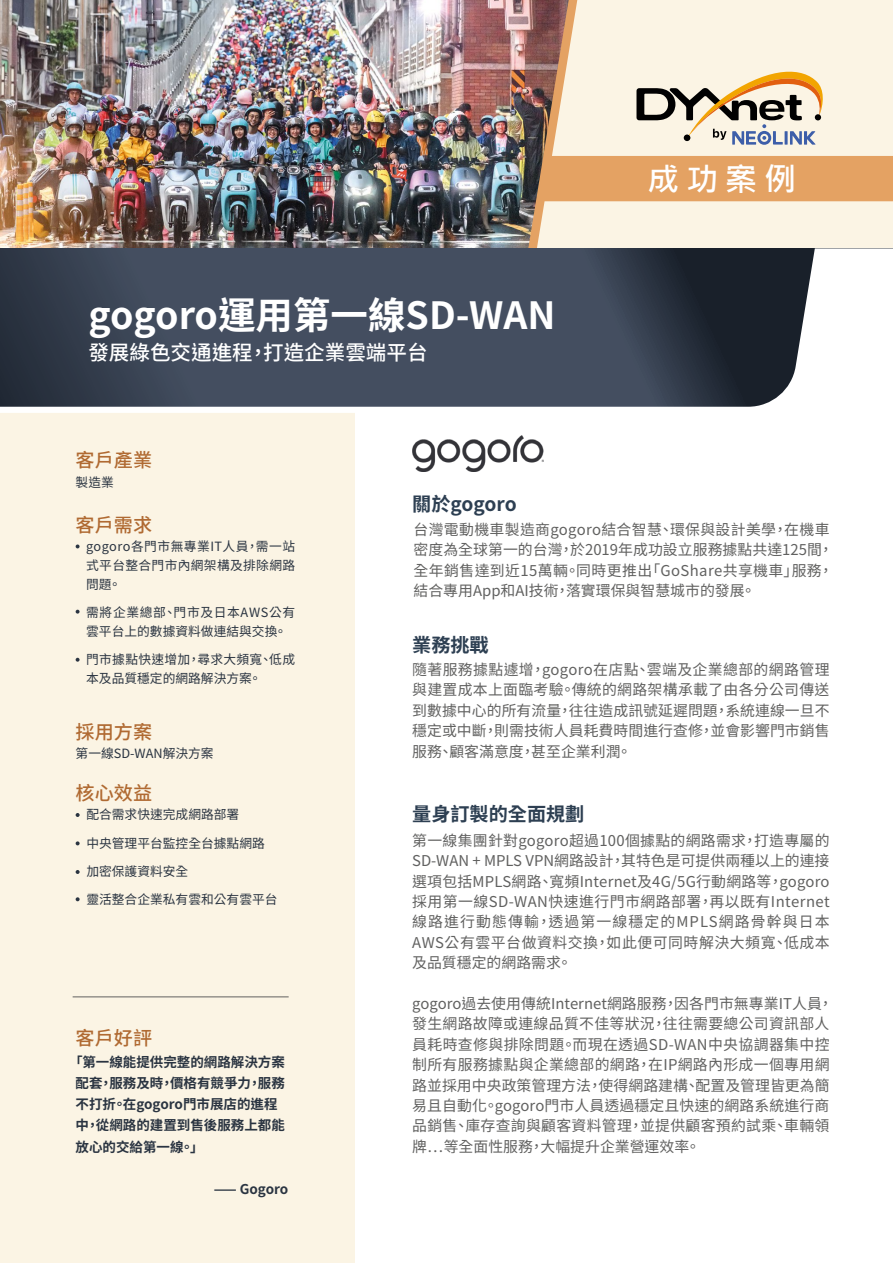
<style>
.page{position:relative;width:893px;height:1263px;background:#fff}
.page>*{position:absolute;margin:0;border:0;box-sizing:border-box;transform-origin:0 0}
.t1{font:700 37.5px "Noto Sans CJ Ktc";color:#fff}
.t2{font:700 32.4px "Microsoft Jheng Hei";color:#fff}
.t3{font:500 20.55px "Noto Sans CJ Ktc";color:#fff}
.t4{font:700 19.2px "Noto Sans CJ Ktc";color:#2d3f52}
.t5{font:500 19.2px "Noto Sans CJ Ktc";color:#b06a32}
.t6{font:14.85px/20.4px "Noto Sans CJ Ktc";letter-spacing:.01em;color:#616160}
.t7{font:700 13.5px/21.3px "Noto Sans CJ Ktc";color:#2a3441}
.t8{font:12.75px/19.2px "Noto Sans CJ Ktc";color:#2a3441;text-align:justify}
.t9{font:12.75px/19.2px "Noto Sans CJ Ktc";letter-spacing:.02em;color:#2a3441}
</style>
<div class="page">
<div style="left:0;top:411px;width:355px;height:852px;background:#fbf4e4"></div>
<img style="left:0;top:0;width:523px;height:248px">
<svg style="left:523px;top:0;width:370px;height:248px;background:#e5d0b7"></svg>
<svg style="left:0;top:248px;width:893px;height:165px;background:#545c6a"></svg>
<svg style="left:76px;top:813px;width:4px;height:4px"></svg>
<svg style="left:76px;top:841px;width:4px;height:4px"></svg>
<svg style="left:76px;top:870px;width:4px;height:4px"></svg>
<svg style="left:76px;top:897px;width:4px;height:4px"></svg>
<svg style="left:76px;top:544px;width:4px;height:4px"></svg>
<svg style="left:76px;top:610px;width:4px;height:4px"></svg>
<svg style="left:76px;top:658px;width:4px;height:4px"></svg>
<hr style="left:73px;top:996px;width:216px;height:1px;background:#616160">
<img style="left:412px;top:435px;width:131px;height:37px">
<h1 class="t1" style="left:88px;top:294px;width:469px">gogoro運用第一線SD-WAN</h1>
<h3 class="t3" style="left:88px;top:341px;width:341px">發展綠色交通進程，打造企業雲端平台</h3>
<p class="t5" style="left:76px;top:449px;width:78px">客戶產業</p>
<p class="t8" style="left:76px;top:473px;width:40px">製造業</p>
<h2 class="t2" style="left:647px;top:158px;width:150px">成功案例</h2>
<p class="t5" style="left:76px;top:514px;width:78px">客戶需求</p>
<p class="t8" style="left:86px;top:537px;width:210px">gogoro各門市無專業IT人員，需一站式平台整合門市內網架構及排除網路問題。</p>
<p class="t9" style="left:86px;top:603px;width:210px">需將企業總部、門市及日本AWS公有雲平台上的數據資料做連結與交換。</p>
<p class="t8" style="left:86px;top:650px;width:210px">門市據點快速增加，尋求大頻寬、低成本及品質穩定的網路解決方案。</p>
<p class="t5" style="left:76px;top:721px;width:78px">採用方案</p>
<p class="t8" style="left:76px;top:743px;width:140px">第一線SD-WAN解決方案</p>
<p class="t5" style="left:76px;top:782px;width:78px">核心效益</p>
<p class="t8" style="left:86px;top:805px;width:154px">配合需求快速完成網路部署</p>
<p class="t8" style="left:86px;top:833px;width:180px">中央管理平台監控全台據點網路</p>
<p class="t8" style="left:86px;top:862px;width:103px">加密保護資料安全</p>
<p class="t8" style="left:86px;top:890px;width:193px">靈活整合企業私有雲和公有雲平台</p>
<p class="t5" style="left:76px;top:1027px;width:78px">客戶好評</p>
<p class="t7" style="left:76px;top:1051px;width:211px;text-indent:-7px">「第一線能提供完整的網路解決方案配套，服務及時，價格有競爭力，服務不打折。在gogoro門市展店的進程中，從網路的建置到售後服務上都能放心的交給第一線。」</p>
<p class="t7" style="left:214px;top:1179px;width:76px">⸺ Gogoro</p>
<p class="t4" style="left:412px;top:493px;width:106px">關於gogoro</p>
<p class="t6" style="left:414px;top:520px;width:421px">台灣電動機車製造商gogoro結合智慧、環保與設計美學，在機車密度為全球第一的台灣，於2019年成功設立服務據點共達125間，全年銷售達到近15萬輛。同時更推出「GoShare共享機車」服務，結合專用App和AI技術，落實環保與智慧城市的發展。</p>
<p class="t4" style="left:412px;top:634px;width:78px">業務挑戰</p>
<p class="t6" style="left:412px;top:659px;width:419px;text-align:justify">隨著服務據點遽增，gogoro在店點、雲端及企業總部的網路管理與建置成本上面臨考驗。傳統的網路架構承載了由各分公司傳送到數據中心的所有流量，往往造成訊號延遲問題，系統連線一旦不穩定或中斷，則需技術人員耗費時間進行查修，並會影響門市銷售服務、顧客滿意度，甚至企業利潤。</p>
<p class="t4" style="left:412px;top:804px;width:174px">量身訂製的全面規劃</p>
<p class="t6" style="left:412px;top:830px;width:419px;text-align:justify">第一線集團針對gogoro超過100個據點的網路需求，打造專屬的SD-WAN + MPLS VPN網路設計，其特色是可提供兩種以上的連接選項包括MPLS網路、寬頻Internet及4G/5G行動網路等，gogoro採用第一線SD-WAN快速進行門市網路部署，再以既有Internet線路進行動態傳輸，透過第一線穩定的MPLS網路骨幹與日本AWS公有雲平台做資料交換，如此便可同時解決大頻寬、低成本及品質穩定的網路需求。</p>
<p class="t6" style="left:412px;top:994px;width:422px">gogoro過去使用傳統Internet網路服務，因各門市無專業IT人員，發生網路故障或連線品質不佳等狀況，往往需要總公司資訊部人員耗時查修與排除問題。而現在透過SD-WAN中央協調器集中控制所有服務據點與企業總部的網路，在IP網路內形成一個專用網路並採用中央政策管理方法，使得網路建構、配置及管理皆更為簡易且自動化。gogoro門市人員透過穩定且快速的網路系統進行商品銷售、庫存查詢與顧客資料管理，並提供顧客預約試乘、車輛領牌…等全面性服務，大幅提升企業營運效率。</p>
</div>
